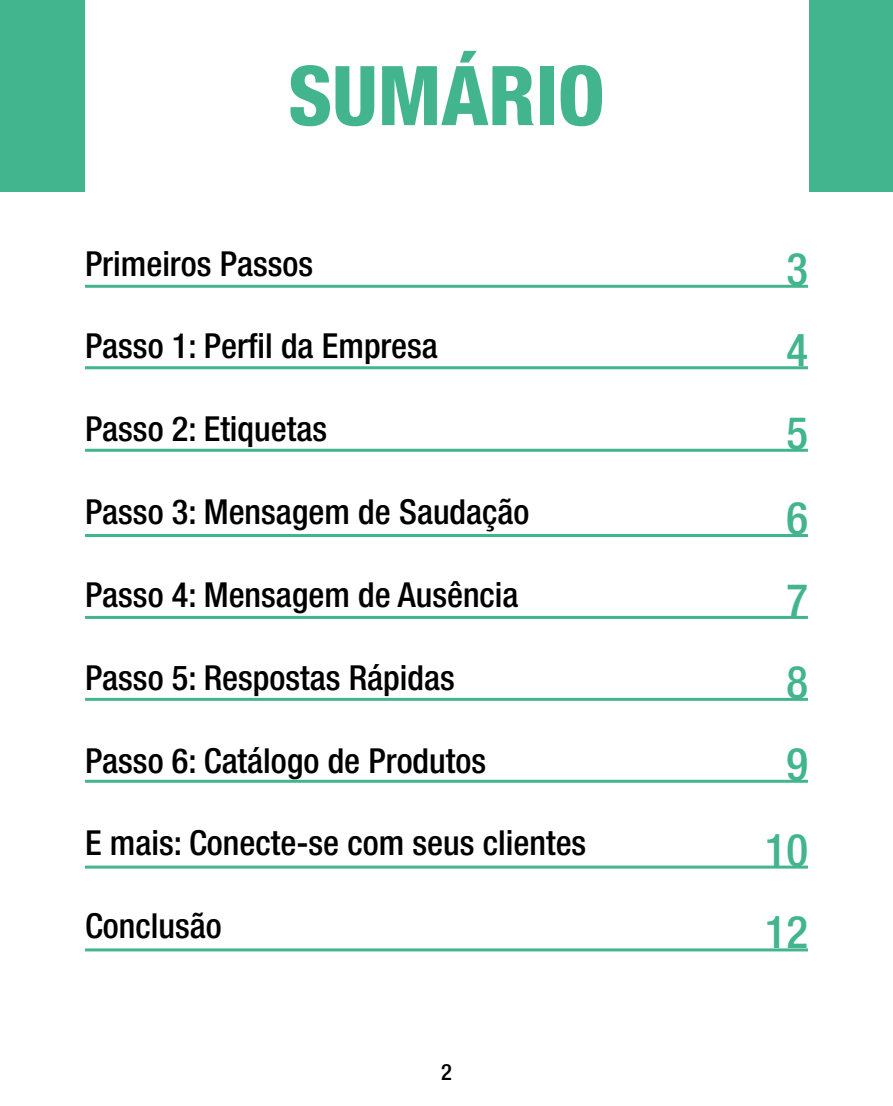
<style>
.page{position:relative;width:893px;height:1106px;background:#fff}
.page>*{position:absolute;margin:0;border:0;box-sizing:border-box;transform-origin:0 0}
.t1{font:800 condensed 82.5px "Helvetica Neue LT Std";letter-spacing:-.005em;color:#42b48e}
.t2{font:500 condensed 45px/81.8px "Helvetica Neue LT Std";color:#42b48e}
.t3{font:500 condensed 34.5px "Helvetica Neue LT Std";color:#000}
.t4{font:500 condensed 22.5px "Helvetica Neue LT Std";color:#000}
</style>
<div class="page">
<div style="left:0;top:0;width:85px;height:191px;background:#42b48e"></div>
<div style="left:809px;top:0;width:84px;height:191px;background:#42b48e"></div>
<hr style="left:85px;top:285px;width:723px;height:3px;background:#42b48e">
<hr style="left:85px;top:366px;width:723px;height:3px;background:#42b48e">
<hr style="left:85px;top:449px;width:723px;height:3px;background:#42b48e">
<hr style="left:85px;top:616px;width:723px;height:3px;background:#42b48e">
<hr style="left:85px;top:534px;width:723px;height:3px;background:#42b48e">
<hr style="left:85px;top:698px;width:723px;height:3px;background:#42b48e">
<hr style="left:85px;top:779px;width:723px;height:3px;background:#42b48e">
<hr style="left:85px;top:865px;width:723px;height:3px;background:#42b48e">
<hr style="left:85px;top:948px;width:723px;height:3px;background:#42b48e">
<h1 class="t1" style="left:288px;top:45px;width:318px">SUMÁRIO</h1>
<p class="t3" style="left:85px;top:243px;width:230px">Primeiros Passos</p>
<p class="t3" style="left:85px;top:325px;width:354px">Passo 1: Perfil da Empresa</p>
<p class="t3" style="left:85px;top:408px;width:243px">Passo 2: Etiquetas</p>
<p class="t3" style="left:85px;top:491px;width:446px">Passo 3: Mensagem de Saudação</p>
<p class="t3" style="left:85px;top:574px;width:435px">Passo 4: Mensagem de Ausência</p>
<p class="t3" style="left:85px;top:657px;width:371px">Passo 5: Respostas Rápidas</p>
<p class="t3" style="left:85px;top:739px;width:403px">Passo 6: Catálogo de Produtos</p>
<p class="t3" style="left:85px;top:822px;width:503px">E mais: Conecte-se com seus clientes</p>
<p class="t3" style="left:85px;top:905px;width:138px">Conclusão</p>
<p class="t4" style="left:441px;top:1058px;width:12px">2</p>
<h2 class="t2" style="left:786px;top:228px;width:23px;text-align:justify">3<br>4<br>5</h2>
<h2 class="t2" style="left:786px;top:476px;width:23px">6</h2>
<h2 class="t2" style="left:786px;top:558px;width:23px">7</h2>
<h2 class="t2" style="left:786px;top:640px;width:23px">8<br>9</h2>
<h2 class="t2" style="left:765px;top:807px;width:45px;line-height:82.8px">10<br>12</h2>
</div>
